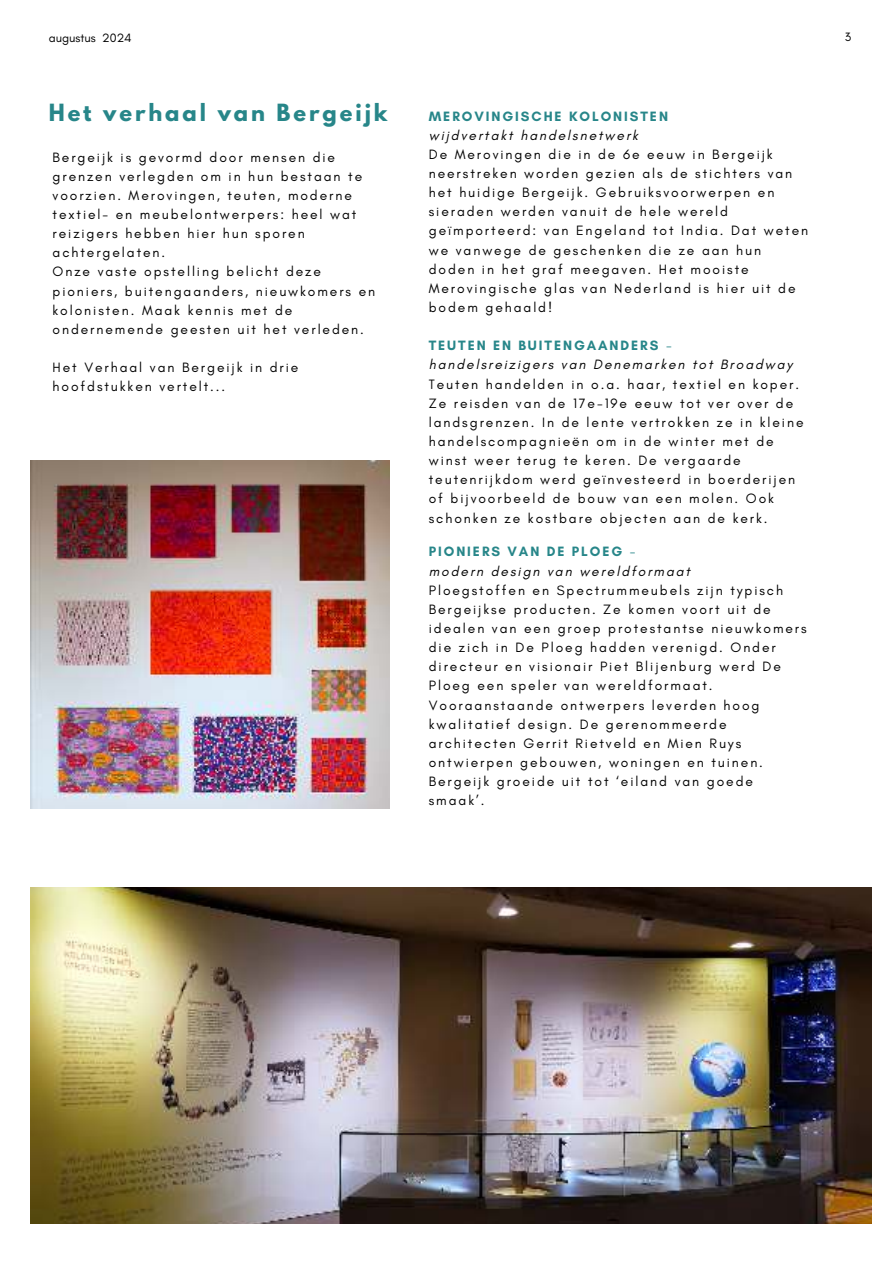
<style>
.page{position:relative;width:894px;height:1264px;background:#fff}
.page>*{position:absolute;margin:0;border:0;box-sizing:border-box;transform-origin:0 0}
.t1{font:700 21px "League Spartan";letter-spacing:.14em;color:#278689}
.t2{font:13.8px/19.2px "Glacial Indifference";letter-spacing:.14em;color:#000}
.t3{font:italic 13.8px/19.2px "Glacial Indifference";letter-spacing:.14em;color:#000}
.t4{font:700 13.8px "Glacial Indifference";letter-spacing:.14em;color:#278689}
.t5{font:12.3px "Glacial Indifference";color:#000}
.s1{font-weight:700;font-style:normal;color:#278689}
.s2{font-style:normal;color:#278689}
</style>
<div class="page">
<img style="left:30px;top:887px;width:840px;height:335px">
<img style="left:30px;top:461px;width:359px;height:347px">
<p class="t5" style="left:49px;top:31px;width:84px">augustus 2024</p>
<p class="t5" style="left:844px;top:30px;width:8px">3</p>
<h1 class="t1" style="left:49px;top:96px;width:340px">Het verhaal van Bergeijk</h1>
<p class="t4" style="left:428px;top:107px;width:241px">MEROVINGISCHE KOLONISTEN</p>
<p class="t3" style="left:428px;top:126px;width:211px">wijdvertakt handelsnetwerk</p>
<p class="t2" style="left:428px;top:145px;width:381px">De Merovingen die in de 6e eeuw in Bergeijk neerstreken worden gezien als de stichters van het huidige Bergeijk. Gebruiksvoorwerpen en sieraden werden vanuit de hele wereld geïmporteerd: van Engeland tot India. Dat weten we vanwege de geschenken die ze aan hun doden in het graf meegaven. Het mooiste Merovingische glas van Nederland is hier uit de bodem gehaald!</p>
<p class="t3" style="left:428px;top:336px;width:365px"><span class="s1">TEUTEN EN BUITENGAANDERS</span> <span class="s2">- </span>handelsreizigers van Denemarken tot Broadway</p>
<p class="t2" style="left:428px;top:374px;width:376px">Teuten handelden in o.a. haar, textiel en koper.<br>Ze reisden van de 17e-19e eeuw tot ver over de landsgrenzen. In de lente vertrokken ze in kleine handelscompagnieën om in de winter met de winst weer terug te keren. De vergaarde teutenrijkdom werd geïnvesteerd in boerderijen of bijvoorbeeld de bouw van een molen. Ook schonken ze kostbare objecten aan de kerk.</p>
<p class="t2" style="left:53px;top:148px;width:324px">Bergeijk is gevormd door mensen die grenzen verlegden om in hun bestaan te voorzien. Merovingen, teuten, moderne textiel- en meubelontwerpers: heel wat reizigers hebben hier hun sporen achtergelaten.<br>Onze vaste opstelling belicht deze pioniers, buitengaanders, nieuwkomers en kolonisten. Maak kennis met de ondernemende geesten uit het verleden.</p>
<p class="t2" style="left:53px;top:358px;width:247px">Het Verhaal van Bergeijk in drie hoofdstukken vertelt...</p>
<p class="t3" style="left:428px;top:542px;width:263px"><span class="s1">PIONIERS VAN DE PLOEG</span> <span class="s2">- </span>modern design van wereldformaat</p>
<p class="t2" style="left:428px;top:580px;width:379px">Ploegstoffen en Spectrummeubels zijn typisch Bergeijkse producten. Ze komen voort uit de idealen van een groep protestantse nieuwkomers die zich in De Ploeg hadden verenigd. Onder directeur en visionair Piet Blijenburg werd De Ploeg een speler van wereldformaat.<br>Vooraanstaande ontwerpers leverden hoog kwalitatief design. De gerenommeerde architecten Gerrit Rietveld en Mien Ruys ontwierpen gebouwen, woningen en tuinen.<br>Bergeijk groeide uit tot ‘eiland van goede smaak’.</p>
</div>
